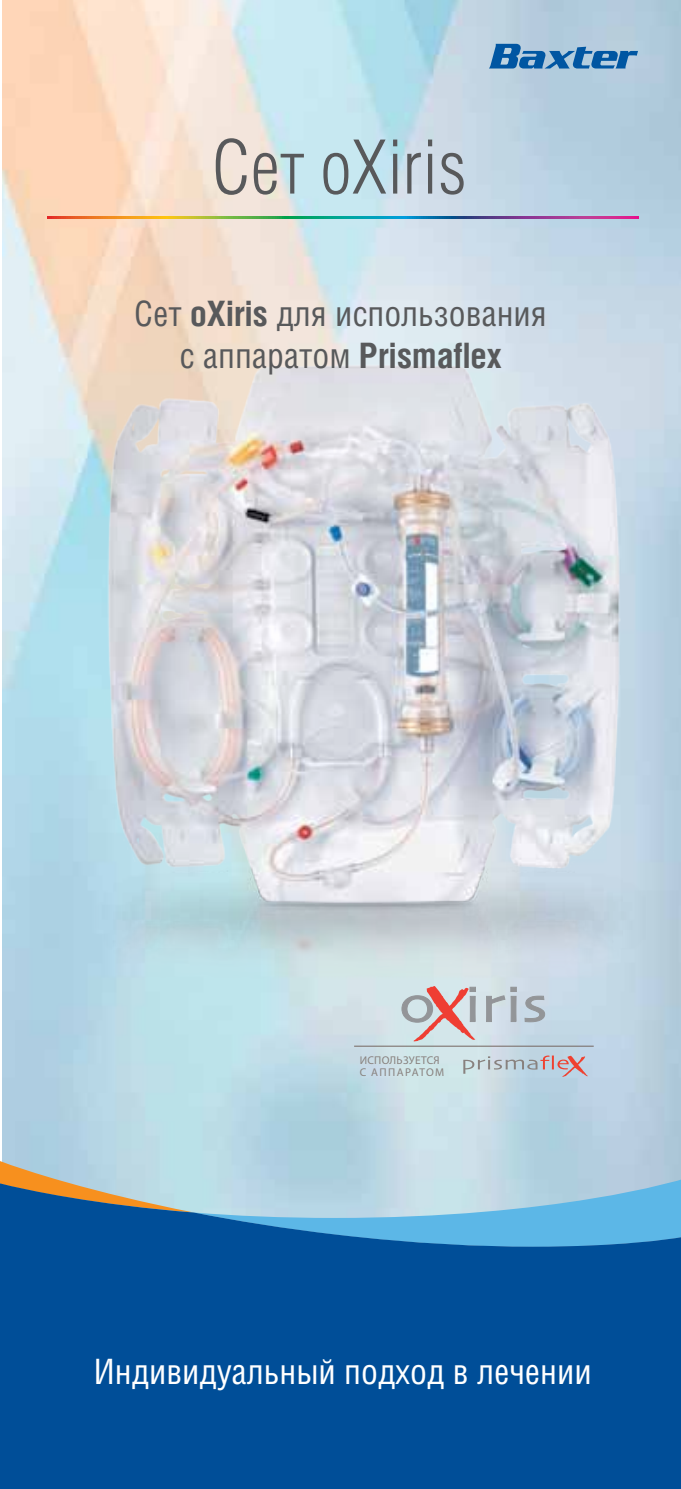
<style>
.page{position:relative;width:681px;height:1489px;background:#fff}
.page>*{position:absolute;margin:0;border:0;box-sizing:border-box;transform-origin:0 0}
.t1{font:300 75px "Helios Cond";color:#58595b}
.t2{font:35px/42px "Helios Cond";color:#58595b;text-align:center}
.t3{font:35px "Helios Cond";color:#fff}
.t4{font:300 11.25px/11.8px "Helios";letter-spacing:.04em;color:#88817e}
.s1{font-weight:700}
</style>
<div class="page">
<img style="left:3px;top:0;width:677px;height:1160px">
<img style="left:75px;top:354px;width:569px;height:692px">
<svg style="left:488px;top:44px;width:149px;height:24px;background:#5a91bf"></svg>
<svg style="left:0;top:1160px;width:680px;height:23px;background:#bad1d9"></svg>
<svg style="left:0;top:1183px;width:680px;height:305px;background:#145fa1"></svg>
<svg style="left:47px;top:217px;width:591px;height:1px"></svg>
<svg style="left:401px;top:985px;width:75px;height:56px;background:#d0b9ba"></svg>
<svg style="left:485px;top:986px;width:31px;height:36px"></svg>
<svg style="left:524px;top:995px;width:21px;height:27px"></svg>
<svg style="left:463px;top:1055px;width:124px;height:21px;background:#c2c2c9"></svg>
<hr style="left:354px;top:1045px;width:239px;height:1px;background:#756660">
<h1 class="t1" style="left:211px;top:126px;width:256px">Сет оXiris</h1>
<p class="t2" style="left:134px;top:293px;width:414px">Сет <span class="s1">оXiris</span> для использования с аппаратом <span class="s1">Prismaflex</span></p>
<p class="t4" style="left:360px;top:1054px;width:86px">ИСПОЛЬЗУЕТСЯ<br>С АППАРАТОМ</p>
<p class="t3" style="left:94px;top:1352px;width:499px">Индивидуальный подход в лечении</p>
</div>
